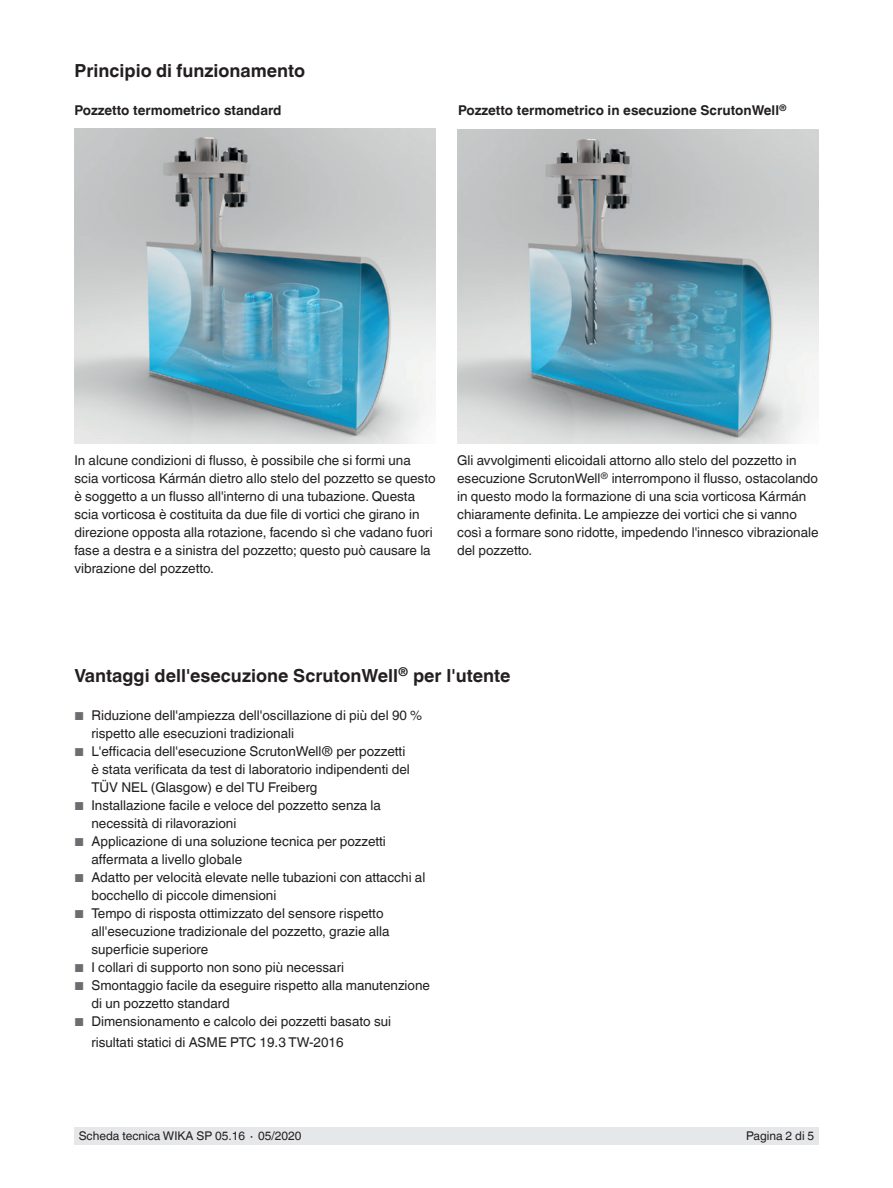
<style>
.page{position:relative;width:893px;height:1188px;background:#fff}
.page>*{position:absolute;margin:0;border:0;box-sizing:border-box;transform-origin:0 0}
.t1{font:700 18px "Helvetica World";color:#231f20}
.t2{font:13.5px/18px "Helvetica World";color:#231f20}
.t3{font:700 13.5px "Helvetica World";color:#231f20}
.t4{font:12px "Helvetica World";color:#231f20}
.s1{font-size:11.55px;color:#6c6d70}
</style>
<div class="page">
<div style="left:74px;top:1128px;width:745px;height:17px;background:#e6e7e9"></div>
<img style="left:74px;top:128px;width:362px;height:315px">
<img style="left:457px;top:129px;width:361px;height:315px">
<h1 class="t1" style="left:75px;top:60px;width:232px">Principio di funzionamento</h1>
<p class="t3" style="left:75px;top:103px;width:209px">Pozzetto termometrico standard</p>
<p class="t3" style="left:458px;top:103px;width:330px">Pozzetto termometrico in esecuzione ScrutonWell<sup>®</sup></p>
<p class="t2" style="left:74px;top:452px;width:363px">In alcune condizioni di flusso, è possibile che si formi una scia vorticosa Kármán dietro allo stelo del pozzetto se questo è soggetto a un flusso all'interno di una tubazione. Questa scia vorticosa è costituita da due file di vortici che girano in direzione opposta alla rotazione, facendo sì che vadano fuori fase a destra e a sinistra del pozzetto; questo può causare la vibrazione del pozzetto.</p>
<p class="t2" style="left:457px;top:452px;width:363px">Gli avvolgimenti elicoidali attorno allo stelo del pozzetto in esecuzione ScrutonWell<sup>®</sup> interrompono il flusso, ostacolando in questo modo la formazione di una scia vorticosa Kármán chiaramente definita. Le ampiezze dei vortici che si vanno così a formare sono ridotte, impedendo l'innesco vibrazionale del pozzetto.</p>
<h1 class="t1" style="left:74px;top:665px;width:437px">Vantaggi dell'esecuzione ScrutonWell<sup>®</sup> per l'utente</h1>
<p class="t2" style="left:91px;top:707px;width:332px;text-indent:-17px"><span class="s1">■</span> Riduzione dell'ampiezza dell'oscillazione di più del 90 % rispetto alle esecuzioni tradizionali</p>
<p class="t2" style="left:91px;top:743px;width:320px;text-indent:-17px"><span class="s1">■</span> L'efficacia dell'esecuzione ScrutonWell® per pozzetti è stata verificata da test di laboratorio indipendenti del<br>TÜV NEL (Glasgow) e del TU Freiberg</p>
<p class="t2" style="left:91px;top:797px;width:291px;text-indent:-17px"><span class="s1">■</span> Installazione facile e veloce del pozzetto senza la necessità di rilavorazioni</p>
<p class="t2" style="left:91px;top:833px;width:296px;text-indent:-17px"><span class="s1">■</span> Applicazione di una soluzione tecnica per pozzetti affermata a livello globale</p>
<p class="t2" style="left:91px;top:869px;width:335px;text-indent:-17px"><span class="s1">■</span> Adatto per velocità elevate nelle tubazioni con attacchi al bocchello di piccole dimensioni</p>
<p class="t2" style="left:91px;top:905px;width:300px;text-indent:-17px"><span class="s1">■</span> Tempo di risposta ottimizzato del sensore rispetto all'esecuzione tradizionale del pozzetto, grazie alla superficie superiore</p>
<p class="t2" style="left:74px;top:959px;width:271px"><span class="s1">■</span> I collari di supporto non sono più necessari</p>
<p class="t2" style="left:91px;top:977px;width:340px;text-indent:-17px"><span class="s1">■</span> Smontaggio facile da eseguire rispetto alla manutenzione di un pozzetto standard</p>
<p class="t2" style="left:91px;top:1011px;width:301px;line-height:21px;text-indent:-17px"><span class="s1">■</span> Dimensionamento e calcolo dei pozzetti basato sui risultati statici di ASME PTC 19.3 TW-2016</p>
<p class="t4" style="left:79px;top:1129px;width:224px">Scheda tecnica WIKA SP 05.16 ∙ 05/2020</p>
<p class="t4" style="left:746px;top:1129px;width:70px">Pagina 2 di 5</p>
</div>
